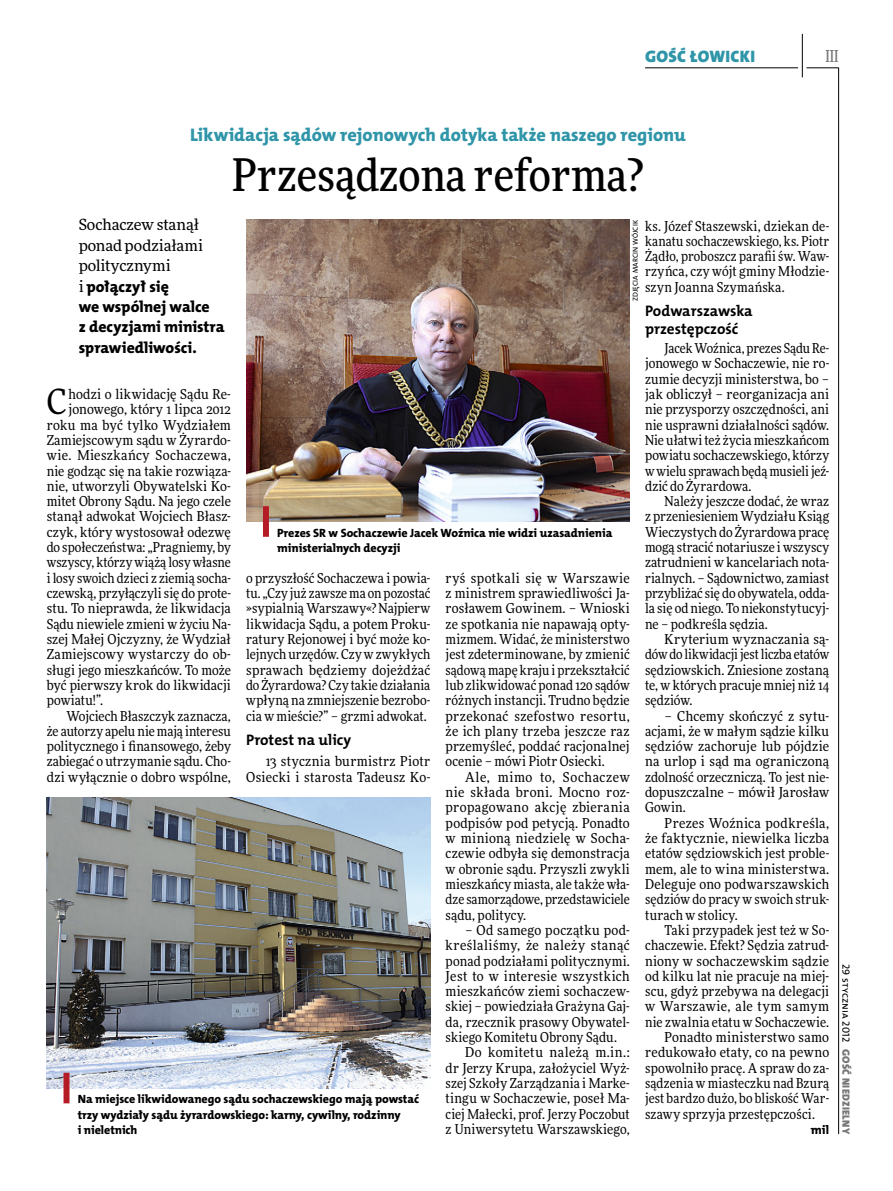
<style>
.page{position:relative;width:893px;height:1191px;background:#fff}
.page>*{position:absolute;margin:0;border:0;box-sizing:border-box;transform-origin:0 0}
.t1{font:500 45px "Freeday Narrow";color:#000}
.t2{font:34.8px "Freeday Narrow News";color:#000}
.t3{font:18.3px "The Mix HP8 Ex Bld";color:#2f95a8}
.t4{font:16.65px "The Mix HP9 Blk";letter-spacing:.02em;color:#2f95a8}
.t5{font:500 16.5px "Freeday Narrow";color:#777778;scale:.9 1}
.t6{font:15.75px/20.4px "The Mix HP8 Ex Bld";letter-spacing:-.005em;color:#000}
.t7{font:15.45px/20.4px "Freeday News";color:#000}
.t8{font:15.3px/17.7px "The Mix HP7 Bld";color:#000}
.t9{font:13.65px/15.3px "Freeday Narrow News";letter-spacing:.01em;color:#000;text-align:justify}
.t10{font:13.65px "Freeday Narrow News";letter-spacing:.03em;color:#000}
.t11{font:13.65px "Freeday Narrow News";letter-spacing:.035em;color:#000}
.t12{font:13.65px "Freeday Narrow News";letter-spacing:-.01em;color:#000}
.t13{font:12.3px "The Mix HP8 Ex Bld";color:#000}
.t14{font:12px/15.3px "The Mix HP8 Ex Bld";letter-spacing:-.005em;color:#000}
.t15{font:10.5px "The Mix HP9 Blk";letter-spacing:.025em;color:#777778}
.t16{font:10.5px "The Mix HP5 Plain";color:#000}
.t17{font:7.2px "The Mix HP5 Plain";letter-spacing:.015em;color:#000}
.s1{font-family:"Freeday News";font-size:15.45px}
</style>
<div class="page">
<hr style="left:806px;top:68px;width:33px;height:1px;background:#000">
<hr style="left:645px;top:68px;width:153px;height:1px;background:#000">
<hr style="left:838px;top:68px;width:1px;height:1066px;background:#000">
<hr style="left:802px;top:34px;width:1px;height:43px;background:#000">
<img style="left:246px;top:219px;width:384px;height:302px">
<img style="left:47px;top:797px;width:383px;height:291px">
<div style="left:64px;top:1072px;width:6px;height:31px;background:#b51b24"></div>
<div style="left:263px;top:506px;width:6px;height:31px;background:#b51b24"></div>
<p class="t4" style="left:645px;top:46px;width:111px">GOŚĆ ŁOWICKI</p>
<p class="t5" style="left:825px;top:46px;width:16px">III</p>
<h3 class="t3" style="left:190px;top:123px;width:497px">Likwidacja sądów rejonowych dotyka także naszego regionu</h3>
<h1 class="t1" style="left:232px;top:147px;width:413px">Przesądzona reforma?</h1>
<p class="t7" style="left:79px;top:214px;width:126px">Sochaczew stanął ponad podziałami politycznymi</p>
<p class="t6" style="left:79px;top:276px;width:147px"><span class="s1">i</span> połączył się<br>we wspólnej walce<br>z decyzjami ministra sprawiedliwości.</p>
<p class="t9" style="left:645px;top:218px;width:186px">ks. Józef Staszewski, dziekan de&shy;kanatu sochaczewskiego, ks. Piotr Żądło, proboszcz parafii św. Waw&shy;rzyńca, czy wójt gminy Młodzie&shy;szyn Joanna Szymańska.</p>
<p class="t8" style="left:645px;top:302px;width:109px">Podwarszawska przestępczość</p>
<p class="t9" style="left:645px;top:340px;width:186px;text-indent:20px">Jacek Woźnica, prezes Sądu Re&shy;jonowego w Sochaczewie, nie ro&shy;zumie decyzji ministerstwa, bo – jak obliczył – reorganizacja ani nie przysporzy oszczędności, ani nie usprawni działalności sądów.<br>Nie ułatwi też życia mieszkańcom powiatu sochaczewskiego, którzy w wielu sprawach będą musieli jeź&shy;dzić do Żyrardowa.</p>
<p class="t9" style="left:645px;top:493px;width:186px;text-indent:20px">Należy jeszcze dodać, że wraz z przeniesieniem Wydziału Ksiąg Wieczystych do Żyrardowa pracę mogą stracić notariusze i wszyscy zatrudnieni w kancelariach nota&shy;rialnych. – Sądownictwo, zamiast przybliżać się do obywatela, odda&shy;la się od niego. To niekonstytucyj&shy;ne – podkreśla sędzia.</p>
<p class="t9" style="left:645px;top:631px;width:186px;text-indent:20px">Kryterium wyznaczania są&shy;dów do likwidacji jest liczba etatów sędziowskich. Zniesione zostaną te, w których pracuje mniej niż 14 sędziów.</p>
<p class="t9" style="left:645px;top:708px;width:186px;text-indent:20px">– Chcemy skończyć z sytu&shy;acjami, że w małym sądzie kilku sędziów zachoruje lub pójdzie na urlop i sąd ma ograniczoną zdolność orzeczniczą. To jest nie&shy;dopuszczalne – mówił Jarosław Gowin.</p>
<p class="t9" style="left:645px;top:815px;width:186px;text-indent:20px">Prezes Woźnica podkreśla, że faktycznie, niewielka liczba etatów sędziowskich jest proble&shy;mem, ale to wina ministerstwa.<br>Deleguje ono podwarszawskich sędziów do pracy w swoich struk&shy;turach w stolicy.</p>
<p class="t9" style="left:665px;top:922px;width:166px">Taki przypadek jest też w So-</p>
<p class="t9" style="left:645px;top:937px;width:186px">chaczewie. Efekt? Sędzia zatrud-</p>
<p class="t9" style="left:645px;top:953px;width:186px">niony w sochaczewskim sądzie</p>
<p class="t9" style="left:645px;top:968px;width:186px">od kilku lat nie pracuje na miej-</p>
<p class="t9" style="left:645px;top:983px;width:186px">scu, gdyż przebywa na delegacji</p>
<p class="t10" style="left:645px;top:998px;width:186px">w Warszawie, ale tym samym</p>
<p class="t9" style="left:645px;top:1014px;width:186px">nie zwalnia etatu w Sochaczewie.</p>
<p class="t9" style="left:665px;top:1029px;width:166px">Ponadto ministerstwo samo</p>
<p class="t9" style="left:645px;top:1044px;width:186px">redukowało etaty, co na pewno</p>
<p class="t9" style="left:645px;top:1060px;width:186px">spowolniło pracę. A spraw do za-</p>
<p class="t9" style="left:645px;top:1075px;width:186px">sądzenia w miasteczku nad Bzurą</p>
<p class="t9" style="left:645px;top:1090px;width:186px">jest bardzo dużo, bo bliskość War-</p>
<p class="t9" style="left:645px;top:1106px;width:171px">szawy sprzyja przestępczości.</p>
<p class="t13" style="left:811px;top:1122px;width:20px">mil</p>
<p class="t17" style="left:631px;top:301px;width:82px;rotate:-90deg">zdjęcia Marcin Wójcik</p>
<h2 class="t2" style="left:47px;top:380px;width:21px">C</h2>
<p class="t9" style="left:69px;top:386px;width:164px">hodzi o likwidację Sądu Re-</p>
<p class="t9" style="left:69px;top:401px;width:164px">jonowego, który 1 lipca 2012</p>
<p class="t9" style="left:47px;top:417px;width:186px">roku ma być tylko Wydziałem</p>
<p class="t9" style="left:47px;top:432px;width:186px">Zamiejscowym sądu w Żyrardo-</p>
<p class="t10" style="left:47px;top:447px;width:186px">wie. Mieszkańcy Sochaczewa,</p>
<p class="t9" style="left:47px;top:463px;width:186px">nie godząc się na takie rozwiąza-</p>
<p class="t9" style="left:47px;top:478px;width:186px">nie, utworzyli Obywatelski Ko-</p>
<p class="t9" style="left:47px;top:493px;width:186px">mitet Obrony Sądu. Na jego czele</p>
<p class="t9" style="left:47px;top:509px;width:186px">stanął adwokat Wojciech Błasz-</p>
<p class="t9" style="left:47px;top:524px;width:186px">czyk, który wystosował odezwę</p>
<p class="t9" style="left:47px;top:539px;width:186px">do społeczeństwa: „Pragniemy, by</p>
<p class="t9" style="left:47px;top:555px;width:186px">wszyscy, którzy wiążą losy własne</p>
<p class="t9" style="left:47px;top:570px;width:186px">i losy swoich dzieci z ziemią socha-</p>
<p class="t9" style="left:47px;top:585px;width:186px">czewską, przyłączyli się do prote-</p>
<p class="t9" style="left:47px;top:600px;width:186px">stu. To nieprawda, że likwidacja</p>
<p class="t9" style="left:47px;top:616px;width:186px">Sądu niewiele zmieni w życiu Na-</p>
<p class="t9" style="left:47px;top:631px;width:186px">szej Małej Ojczyzny, że Wydział</p>
<p class="t9" style="left:47px;top:646px;width:186px">Zamiejscowy wystarczy do ob-</p>
<p class="t9" style="left:47px;top:662px;width:186px">sługi jego mieszkańców. To może</p>
<p class="t9" style="left:47px;top:677px;width:186px">być pierwszy krok do likwidacji</p>
<p class="t9" style="left:47px;top:692px;width:58px">powiatu!”.</p>
<p class="t9" style="left:66px;top:708px;width:166px">Wojciech Błaszczyk zaznacza,</p>
<p class="t12" style="left:47px;top:722px;width:186px">że autorzy apelu nie mają interesu</p>
<p class="t9" style="left:47px;top:738px;width:186px">politycznego i finansowego, żeby</p>
<p class="t9" style="left:47px;top:754px;width:186px">zabiegać o utrzymanie sądu. Cho-</p>
<p class="t9" style="left:47px;top:769px;width:186px">dzi wyłącznie o dobro wspólne,</p>
<p class="t14" style="left:277px;top:525px;width:337px">Prezes SR w Sochaczewie Jacek Woźnica nie widzi uzasadnienia ministerialnych decyzji</p>
<p class="t9" style="left:446px;top:570px;width:186px">ryś spotkali się w Warszawie z ministrem sprawiedliwości Ja&shy;rosławem Gowinem. – Wnioski ze spotkania nie napawają opty&shy;mizmem. Widać, że ministerstwo jest zdeterminowane, by zmienić sądową mapę kraju i przekształcić lub zlikwidować ponad 120 sądów różnych instancji. Trudno będzie przekonać szefostwo resortu, że ich plany trzeba jeszcze raz przemyśleć, poddać racjonalnej ocenie – mówi Piotr Osiecki.</p>
<p class="t9" style="left:446px;top:769px;width:186px;text-indent:20px">Ale, mimo to, Sochaczew nie składa broni. Mocno roz&shy;propagowano akcję zbierania podpisów pod petycją. Ponadto w minioną niedzielę w Socha&shy;czewie odbyła się demonstracja w obronie sądu. Przyszli zwykli mieszkańcy miasta, ale także wła&shy;dze samorządowe, przedstawiciele sądu, politycy.</p>
<p class="t10" style="left:465px;top:921px;width:166px">– Od samego początku pod-</p>
<p class="t11" style="left:446px;top:937px;width:186px">kreślaliśmy, że należy stanąć</p>
<p class="t9" style="left:446px;top:953px;width:186px">ponad podziałami politycznymi.</p>
<p class="t10" style="left:446px;top:967px;width:186px">Jest to w interesie wszystkich</p>
<p class="t9" style="left:446px;top:983px;width:186px">mieszkańców ziemi sochaczew-</p>
<p class="t9" style="left:446px;top:998px;width:186px">skiej – powiedziała Grażyna Gaj-</p>
<p class="t9" style="left:446px;top:1014px;width:186px">da, rzecznik prasowy Obywatel-</p>
<p class="t9" style="left:446px;top:1029px;width:173px">skiego Komitetu Obrony Sądu.</p>
<p class="t11" style="left:465px;top:1044px;width:166px">Do komitetu należą m.in.:</p>
<p class="t9" style="left:446px;top:1060px;width:186px">dr Jerzy Krupa, założyciel Wyż-</p>
<p class="t9" style="left:446px;top:1075px;width:186px">szej Szkoły Zarządzania i Marke-</p>
<p class="t9" style="left:446px;top:1090px;width:186px">tingu w Sochaczewie, poseł Ma-</p>
<p class="t9" style="left:446px;top:1106px;width:186px">ciej Małecki, prof. Jerzy Poczobut</p>
<p class="t9" style="left:446px;top:1121px;width:186px">z Uniwersytetu Warszawskiego,</p>
<p class="t9" style="left:246px;top:570px;width:186px">o przyszłość Sochaczewa i powia&shy;tu. „Czy już zawsze ma on pozostać »sypialnią Warszawy«? Najpierw likwidacja Sądu, a potem Proku&shy;ratury Rejonowej i być może ko&shy;lejnych urzędów. Czy w zwykłych sprawach będziemy dojeżdżać do Żyrardowa? Czy takie działania wpłyną na zmniejszenie bezrobo&shy;cia w mieście?” – grzmi adwokat.</p>
<p class="t8" style="left:246px;top:730px;width:106px">Protest na ulicy</p>
<p class="t9" style="left:246px;top:754px;width:186px;text-align:right">13 stycznia burmistrz Piotr<br>Osiecki i starosta Tadeusz Ko-</p>
<p class="t14" style="left:78px;top:1091px;width:343px">Na miejsce likwidowanego sądu sochaczewskiego mają powstać trzy wydziały sądu żyrardowskiego: karny, cywilny, rodzinny<br>i nieletnich</p>
<p class="t16" style="left:853px;top:963px;width:80px;rotate:90deg">29 stycznia 2012</p>
<p class="t15" style="left:853px;top:1049px;width:86px;rotate:90deg">GOŚĆ NIEDZIELNY</p>
</div>
